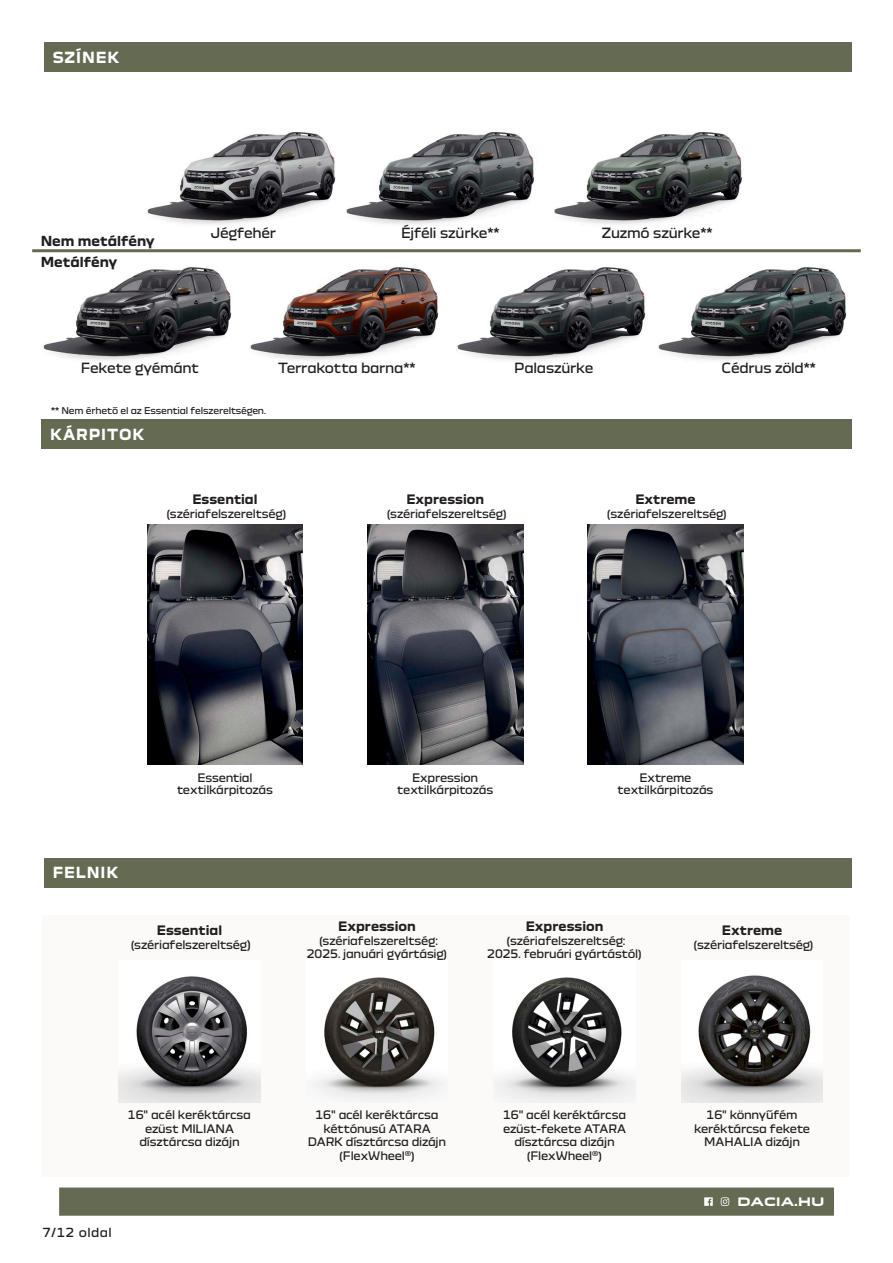
<style>
.page{position:relative;width:893px;height:1263px;background:#fff}
.page>*{position:absolute;margin:0;border:0;box-sizing:border-box;transform-origin:0 0}
.titulek{font:700 15px "Dacia Block";letter-spacing:.06em;color:#fff}
.Titre-fd-bleu{font:13.5px "Dacia Block";letter-spacing:-.02em;color:#231f20}
.Titre-fd-bleu-2{font:700 13.5px "Dacia Block";color:#231f20}
.t1{font:700 12.75px "Dacia Block";color:#231f20}
.t2{font:12px "Dacia Block";letter-spacing:.035em;color:#231f20}
.t3{font:700 11.4px "Dacia Block Extended";letter-spacing:-.005em;color:#fff}
.t4{font:11.25px/13.5px "Dacia Block";letter-spacing:-.02em;color:#231f20;text-align:center}
.Titre-fd-bleu-3{font:9px "Dacia Block";letter-spacing:-.02em;color:#231f20}
.s1{font-size:12px}
</style>
<div class="page">
<div style="left:60px;top:1188px;width:773px;height:27px;background:#646b52"></div>
<svg style="left:704px;top:1197px;width:9px;height:9px"></svg>
<svg style="left:721px;top:1197px;width:8px;height:9px"></svg>
<div style="left:59px;top:1187px;width:775px;height:29px;border:2px solid #646b52"></div>
<img style="left:367px;top:525px;width:156px;height:239px">
<img style="left:147px;top:525px;width:156px;height:239px">
<div style="left:42px;top:419px;width:810px;height:30px;background:#646b52"></div>
<div style="left:44px;top:43px;width:808px;height:29px;background:#646b52"></div>
<div style="left:44px;top:858px;width:808px;height:29px;background:#646b52"></div>
<div style="left:43px;top:915px;width:807px;height:261px;background:#fbfaf9"></div>
<img style="left:119px;top:976px;width:141px;height:126px">
<img style="left:317px;top:977px;width:123px;height:121px">
<img style="left:681px;top:975px;width:142px;height:127px">
<img style="left:588px;top:525px;width:155px;height:239px">
<img style="left:32px;top:252px;width:829px;height:108px">
<img style="left:147px;top:132px;width:595px;height:93px">
<hr style="left:32px;top:249px;width:829px;height:3px;background:#646b52">
<img style="left:499px;top:977px;width:136px;height:125px">
<p class="titulek" style="left:53px;top:49px;width:68px">SZÍNEK</p>
<p class="Titre-fd-bleu-2" style="left:41px;top:233px;width:116px">Nem metálfény</p>
<p class="Titre-fd-bleu-2" style="left:41px;top:254px;width:78px">Metálfény</p>
<p class="Titre-fd-bleu" style="left:211px;top:222px;width:67px">Jégfehér</p>
<p class="Titre-fd-bleu" style="left:401px;top:222px;width:100px">Éjféli szürke**</p>
<p class="Titre-fd-bleu" style="left:602px;top:222px;width:112px">Zuzmó szürke**</p>
<p class="Titre-fd-bleu" style="left:81px;top:357px;width:119px">Fekete gyémánt</p>
<p class="Titre-fd-bleu" style="left:278px;top:357px;width:139px">Terrakotta barna**</p>
<p class="Titre-fd-bleu" style="left:722px;top:357px;width:96px">Cédrus zöld**</p>
<p class="Titre-fd-bleu" style="left:514px;top:357px;width:81px">Palaszürke</p>
<p class="Titre-fd-bleu-3" style="left:51px;top:403px;width:216px">** Nem érhető el az Essential felszereltségen.</p>
<p class="titulek" style="left:50px;top:426px;width:96px">KÁRPITOK</p>
<p class="t1" style="left:192px;top:492px;width:67px">Essential</p>
<p class="t4" style="left:166px;top:507px;width:122px">(szériafelszereltség)</p>
<p class="t1" style="left:406px;top:492px;width:79px">Expression</p>
<p class="t4" style="left:387px;top:507px;width:122px">(szériafelszereltség)</p>
<p class="t1" style="left:635px;top:492px;width:62px">Extreme</p>
<p class="t4" style="left:607px;top:507px;width:122px">(szériafelszereltség)</p>
<p class="titulek" style="left:53px;top:864px;width:67px">FELNIK</p>
<p class="t4" style="left:397px;top:773px;width:97px;line-height:11.2px">Expression textilkárpitozás</p>
<p class="t4" style="left:177px;top:773px;width:97px;line-height:11.2px">Essential textilkárpitozás</p>
<p class="t4" style="left:618px;top:773px;width:97px;line-height:11.2px">Extreme textilkárpitozás</p>
<p class="t1" style="left:157px;top:923px;width:67px">Essential</p>
<p class="t4" style="left:131px;top:938px;width:122px">(szériafelszereltség<span class="s1">)</span></p>
<p class="t1" style="left:338px;top:919px;width:79px">Expression</p>
<p class="t4" style="left:307px;top:934px;width:142px">(szériafelszereltség:<br>2025. januári gyártásig)</p>
<p class="t1" style="left:526px;top:919px;width:79px">Expression</p>
<p class="t4" style="left:487px;top:934px;width:156px">(szériafelszereltség:<br>2025. februári gyártástól)</p>
<p class="t1" style="left:722px;top:923px;width:62px">Extreme</p>
<p class="t4" style="left:694px;top:938px;width:122px">(szériafelszereltség)</p>
<p class="t4" style="left:128px;top:1108px;width:125px">16" acél keréktárcsa ezüst MILIANA dísztárcsa dizájn</p>
<p class="t4" style="left:308px;top:1108px;width:140px">16" acél keréktárcsa kéttónusú ATARA<br>DARK dísztárcsa dizájn (FlexWheel<sup>®</sup>)</p>
<p class="t4" style="left:694px;top:1108px;width:118px">16" könnyűfém keréktárcsa fekete<br>MAHALIA dizájn</p>
<p class="t4" style="left:503px;top:1108px;width:125px">16" acél keréktárcsa ezüst-fekete ATARA dísztárcsa dizájn (FlexWheel<sup>®</sup>)</p>
<p class="t2" style="left:43px;top:1223px;width:71px">7/12 oldal</p>
<p class="t3" style="left:737px;top:1195px;width:89px">DACIA.HU</p>
</div>
